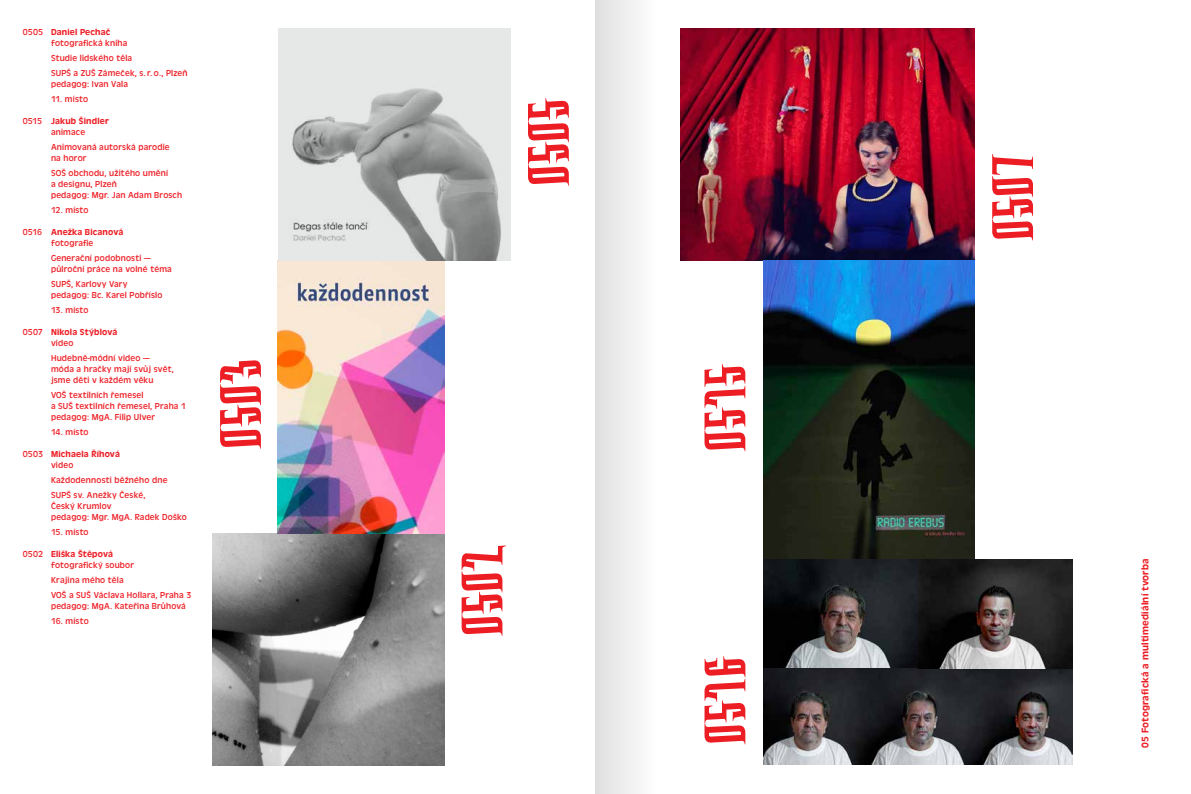
<style>
.page{position:relative;width:1191px;height:794px;background:#fff}
.page>*{position:absolute;margin:0;border:0;box-sizing:border-box;transform-origin:0 0}
.t1{font:60px "metalovej";color:#ed1d24}
.t2{font:500 10px "Antique Olive TOT";letter-spacing:.02em;color:#ec2027}
.t3{font:9px/11px "Antique Olive TOT";letter-spacing:.02em;color:#ed1d24}
.t4{font:500 9px/11px "Antique Olive TOT";letter-spacing:.02em;color:#ed1d24}
.s1{font-weight:500}
.s2{font-weight:400}
</style>
<div class="page">
<img style="left:213px;top:533px;width:231px;height:232px">
<img style="left:278px;top:261px;width:166px;height:272px">
<img style="left:278px;top:28px;width:232px;height:233px">
<img style="left:680px;top:28px;width:294px;height:233px">
<img style="left:763px;top:261px;width:211px;height:298px">
<img style="left:763px;top:559px;width:309px;height:206px">
<div style="left:595px;top:0;width:61px;height:794px;background:linear-gradient(to right,#dfdfdf,#fefefe)"></div>
<p class="t3" style="left:51px;top:26px;width:78px;text-indent:-28px">0505 <span class="s1">Daniel Pechač </span>fotografická kniha</p>
<p class="t3" style="left:51px;top:50px;width:138px;line-height:15px">Studie lidského těla<br>SUPŠ a ZUŠ Zámeček, s.r. o., Plzeň</p>
<p class="t3" style="left:51px;top:78px;width:78px">pedagog: Ivan Vala</p>
<p class="t3" style="left:51px;top:93px;width:39px">11. místo</p>
<p class="t4" style="left:23px;top:115px;width:88px;text-align:center"><span class="s2">0515</span> Jakub Šindler <span class="s2">animace</span></p>
<p class="t3" style="left:51px;top:141px;width:120px">Animovaná autorská parodie na horor</p>
<p class="t3" style="left:51px;top:167px;width:133px">SOŠ obchodu, užitého umění<br>a designu, Plzeň<br>pedagog: Mgr. Jan Adam Brosch</p>
<p class="t3" style="left:51px;top:204px;width:39px">12. místo</p>
<p class="t3" style="left:23px;top:226px;width:102px;text-align:center">0516 <span class="s1">Anežka Bicanová </span>fotografie</p>
<p class="t3" style="left:51px;top:252px;width:122px">Generační podobnosti — půlroční práce na volné téma</p>
<p class="t3" style="left:51px;top:278px;width:113px">SUPŠ, Karlovy Vary pedagog: Bc. Karel Pobříslo</p>
<p class="t3" style="left:51px;top:304px;width:39px">13. místo</p>
<p class="t4" style="left:51px;top:326px;width:68px;text-indent:-28px"><span class="s2">0507</span> Nikola Stýblová <span class="s2">video</span></p>
<p class="t3" style="left:51px;top:352px;width:124px">Hudebně-módní video — móda a hračky mají svůj svět, jsme děti v každém věku</p>
<p class="t3" style="left:51px;top:389px;width:137px">VOŠ textilních řemesel<br>a SUŠ textilních řemesel, Praha 1 pedagog: MgA. Filip Ulver</p>
<p class="t3" style="left:51px;top:426px;width:39px">14. místo</p>
<p class="t4" style="left:51px;top:448px;width:70px;text-indent:-28px"><span class="s2">0503</span> Michaela Říhová <span class="s2">video</span></p>
<p class="t3" style="left:51px;top:472px;width:118px;line-height:15px">Každodennosti běžného dne<br>SUPŠ sv. Anežky České,</p>
<p class="t3" style="left:51px;top:500px;width:137px">Český Krumlov<br>pedagog: Mgr. MgA. Radek Doško</p>
<p class="t3" style="left:51px;top:526px;width:39px">15. místo</p>
<p class="t3" style="left:51px;top:548px;width:84px;text-indent:-28px">0502 <span class="s1">Eliška Štěpová </span>fotografický soubor</p>
<p class="t3" style="left:51px;top:572px;width:142px;line-height:15px">Krajina mého těla<br>VOŠ a SUŠ Václava Hollara, Praha 3</p>
<p class="t3" style="left:51px;top:600px;width:136px">pedagog: MgA. Kateřina Brůhová</p>
<p class="t3" style="left:51px;top:615px;width:39px">16. místo</p>
<h1 class="t1" style="left:213px;top:449px;width:91px;rotate:-90deg">0503</h1>
<h1 class="t1" style="left:521px;top:186px;width:90px;rotate:-90deg">0505</h1>
<h1 class="t1" style="left:455px;top:636px;width:93px;rotate:-90deg">0502</h1>
<h1 class="t1" style="left:698px;top:452px;width:90px;rotate:-90deg">0515</h1>
<h1 class="t1" style="left:698px;top:745px;width:90px;rotate:-90deg">0516</h1>
<h1 class="t1" style="left:985px;top:241px;width:90px;rotate:-90deg">0507</h1>
<p class="t2" style="left:1139px;top:748px;width:191px;rotate:-90deg">05 Fotografická a multimediální tvorba</p>
</div>
